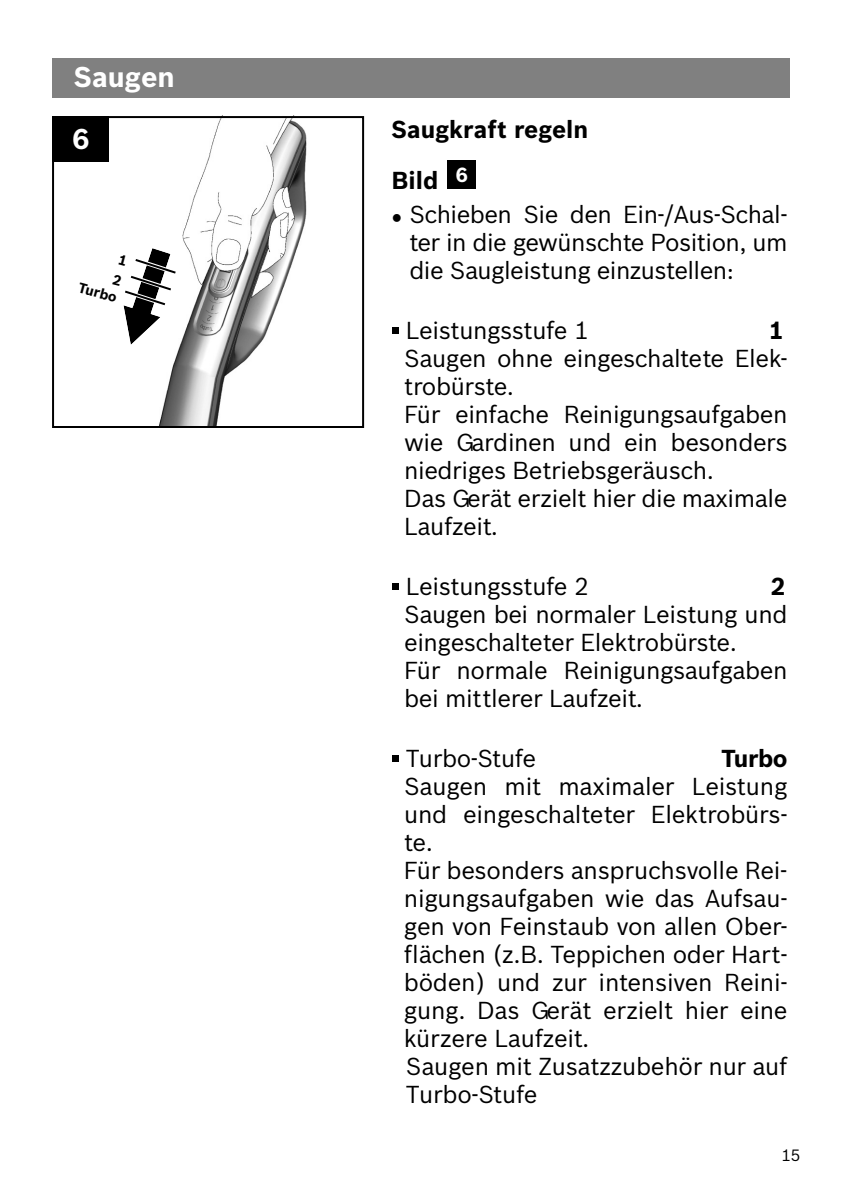
<style>
.page{position:relative;width:841px;height:1193px;background:#fff}
.page>*{position:absolute;margin:0;border:0;box-sizing:border-box;transform-origin:0 0}
.t1{font:700 28px "Bosch Sans";color:#fff}
.t2{font:24px/28px "Bosch Sans";letter-spacing:-.02em;color:#000}
.t3{font:700 24px/50.6px "Bosch Sans";color:#000}
.t4{font:700 20px "Bosch Sans";color:#fff}
.t5{font:16px "Bosch Sans";color:#000}
.t6{font:700 14px "Bosch Sans";color:#000}
.s1{font-family:"Tahoma";font-size:18px}
</style>
<div class="page">
<img style="left:159px;top:115px;width:148px;height:310px">
<div style="left:52px;top:116px;width:312px;height:312px;border:2px solid #000"></div>
<div style="left:52px;top:58px;width:737px;height:39px;background:#808080"></div>
<div style="left:53px;top:117px;width:56px;height:45px;background:#000"></div>
<div style="left:391px;top:327px;width:7px;height:7px;background:#000"></div>
<div style="left:391px;top:583px;width:7px;height:7px;background:#000"></div>
<div style="left:391px;top:755px;width:7px;height:7px;background:#000"></div>
<div style="left:447px;top:160px;width:29px;height:29px;background:#000"></div>
<svg style="left:123px;top:247px;width:56px;height:100px"></svg>
<p class="t1" style="left:74px;top:61px;width:102px">Saugen</p>
<p class="t1" style="left:73px;top:123px;width:18px">6</p>
<p class="t3" style="left:391px;top:104px;width:198px">Saugkraft regeln<br>Bild</p>
<p class="t2" style="left:409px;top:200px;width:379px;text-align:justify;text-indent:-18px"><span class="s1">●</span> Schieben Sie den Ein-/Aus-Schal&shy;ter in die gewünschte Position, um die Saugleistung einzustellen:</p>
<p class="t2" style="left:406px;top:316px;width:185px">Leistungsstufe 1</p>
<p class="t3" style="left:768px;top:305px;width:16px">1</p>
<p class="t2" style="left:404px;top:344px;width:385px">Saugen ohne eingeschaltete Elek&shy;trobürste.<br>Für einfache Reinigungsaufgaben wie Gardinen und ein besonders niedriges Betriebsgeräusch.<br>Das Gerät erzielt hier die maximale<br>Laufzeit.</p>
<p class="t4" style="left:455px;top:163px;width:14px">6</p>
<p class="t6" style="left:81px;top:279px;width:41px;rotate:15deg">Turbo</p>
<p class="t2" style="left:406px;top:572px;width:185px">Leistungsstufe 2</p>
<p class="t3" style="left:770px;top:561px;width:16px">2</p>
<p class="t2" style="left:404px;top:600px;width:385px">Saugen bei normaler Leistung und eingeschalteter Elektrobürste.<br>Für normale Reinigungsaufgaben bei mittlerer Laufzeit.</p>
<p class="t2" style="left:406px;top:744px;width:132px">Turbo-Stufe</p>
<p class="t3" style="left:721px;top:733px;width:68px">Turbo</p>
<p class="t2" style="left:403px;top:772px;width:385px">Saugen mit maximaler Leistung und eingeschalteter Elektrobürs&shy;te.<br>Für besonders anspruchsvolle Rei&shy;nigungsaufgaben wie das Aufsau&shy;gen von Feinstaub von allen Ober&shy;flächen (z.B. Teppichen oder Hart&shy;böden) und zur intensiven Reini&shy;gung. Das Gerät erzielt hier eine kürzere Laufzeit.<br>Saugen mit Zusatzzubehör nur auf<br>Turbo-Stufe</p>
<p class="t5" style="left:781px;top:1146px;width:20px">15</p>
</div>
